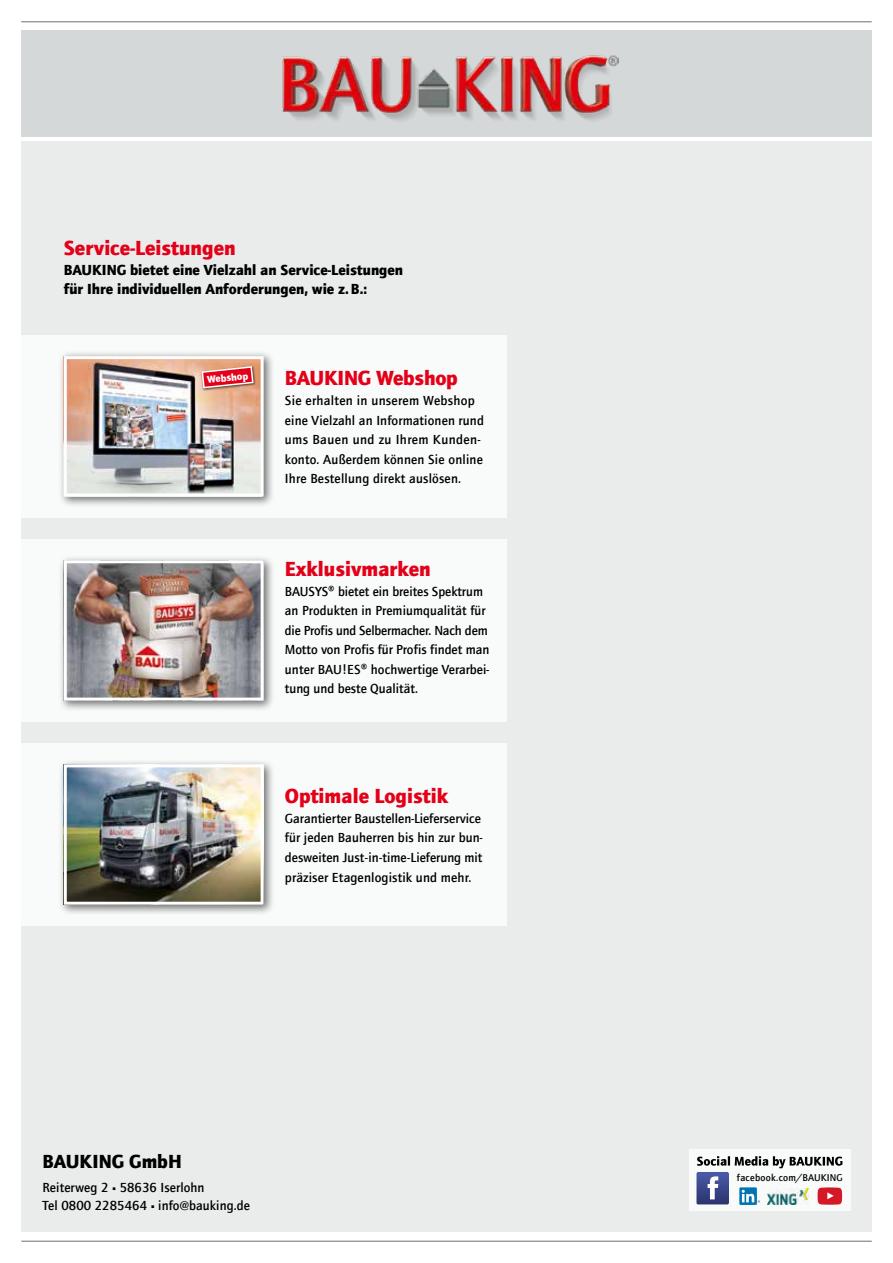
<style>
.page{position:relative;width:893px;height:1263px;background:#fff}
.page>*{position:absolute;margin:0;border:0;box-sizing:border-box;transform-origin:0 0}
.t1{font:900 21px "Quay Sans ITC Com";color:#e30018}
.t2{font:900 19.5px "Quay Sans ITC Com";letter-spacing:.005em;color:#000}
.t3{font:900 15px/19.5px "Quay Sans ITC Com";color:#000}
.t4{font:500 13.5px/19.5px "Quay Sans ITC Com";letter-spacing:.01em;color:#000}
.t5{font:900 10.35px "Quay Sans ITC Com";color:#fff}
.t6{font:500 10.05px "Quay Sans ITC Com";letter-spacing:.03em;color:#000}
</style>
<div class="page">
<div style="left:21px;top:141px;width:851px;height:1091px;background:#eaecec"></div>
<div style="left:0;top:335px;width:506px;height:183px;background:#fff"></div>
<div style="left:0;top:539px;width:506px;height:183px;background:#fff"></div>
<div style="left:0;top:743px;width:506px;height:183px;background:#fff"></div>
<div style="left:58px;top:759px;width:217px;height:156px;background:#000;opacity:.55"></div>
<img style="left:68px;top:768px;width:192px;height:133px">
<div style="left:64px;top:764px;width:200px;height:141px;border:3px solid #fff"></div>
<div style="left:58px;top:555px;width:217px;height:156px;background:#000;opacity:.55"></div>
<img style="left:68px;top:564px;width:192px;height:133px">
<div style="left:64px;top:560px;width:200px;height:141px;border:3px solid #fff"></div>
<div style="left:58px;top:351px;width:216px;height:156px;background:#000;opacity:.55"></div>
<img style="left:68px;top:360px;width:192px;height:132px">
<div style="left:64px;top:356px;width:200px;height:140px;border:3px solid #fff"></div>
<div style="left:201px;top:365px;width:55px;height:26px;background:#000;opacity:.6"></div>
<svg style="left:201px;top:365px;width:53px;height:24px"></svg>
<hr style="left:21px;top:21px;width:851px;height:1px;background:#717776">
<hr style="left:21px;top:1241px;width:851px;height:1px;background:#717776">
<div style="left:21px;top:31px;width:851px;height:106px;background:#d5d8d8"></div>
<div style="left:689px;top:1149px;width:161px;height:62px;background:#fff"></div>
<svg style="left:696px;top:1156px;width:146px;height:49px"></svg>
<img style="left:282px;top:55px;width:337px;height:66px">
<h1 class="t1" style="left:64px;top:234px;width:173px">Service-Leistungen</h1>
<p class="t3" style="left:64px;top:259px;width:341px">BAUKING bietet eine Vielzahl an Service-Leistungen für Ihre individuellen Anforderungen, wie z. B.:</p>
<p class="t5" style="left:206px;top:373px;width:43px;rotate:-6deg">Webshop</p>
<h1 class="t1" style="left:285px;top:365px;width:174px">BAUKING Webshop</h1>
<p class="t4" style="left:285px;top:391px;width:201px">Sie erhalten in unserem Webshop eine Vielzahl an Informationen rund ums Bauen und zu Ihrem Kunden&shy;konto. Außerdem können Sie online Ihre Bestellung direkt auslösen.</p>
<h1 class="t1" style="left:285px;top:555px;width:147px">Exklusivmarken</h1>
<p class="t4" style="left:285px;top:581px;width:206px">BAUSYS® bietet ein breites Spektrum an Produkten in Premiumqualität für die Profis und Selbermacher. Nach dem Motto von Profis für Profis findet man unter BAU!ES® hochwertige Verarbei&shy;tung und beste Qualität.</p>
<h1 class="t1" style="left:285px;top:783px;width:165px">Optimale Logistik</h1>
<p class="t4" style="left:285px;top:808px;width:199px;text-align:justify">Garantierter Baustellen-Lieferservice für jeden Bauherren bis hin zur bun&shy;desweiten Just-in-time-Lieferung mit präziser Etagenlogistik und mehr.</p>
<h2 class="t2" style="left:43px;top:1149px;width:141px">BAUKING GmbH</h2>
<p class="t4" style="left:43px;top:1178px;width:209px;line-height:18px">Reiterweg 2 ▪ 58636 Iserlohn<br>Tel 0800 2285464 ▪ info@bauking.de</p>
<p class="t6" style="left:737px;top:1172px;width:107px">facebook.com/BAUKING</p>
</div>
